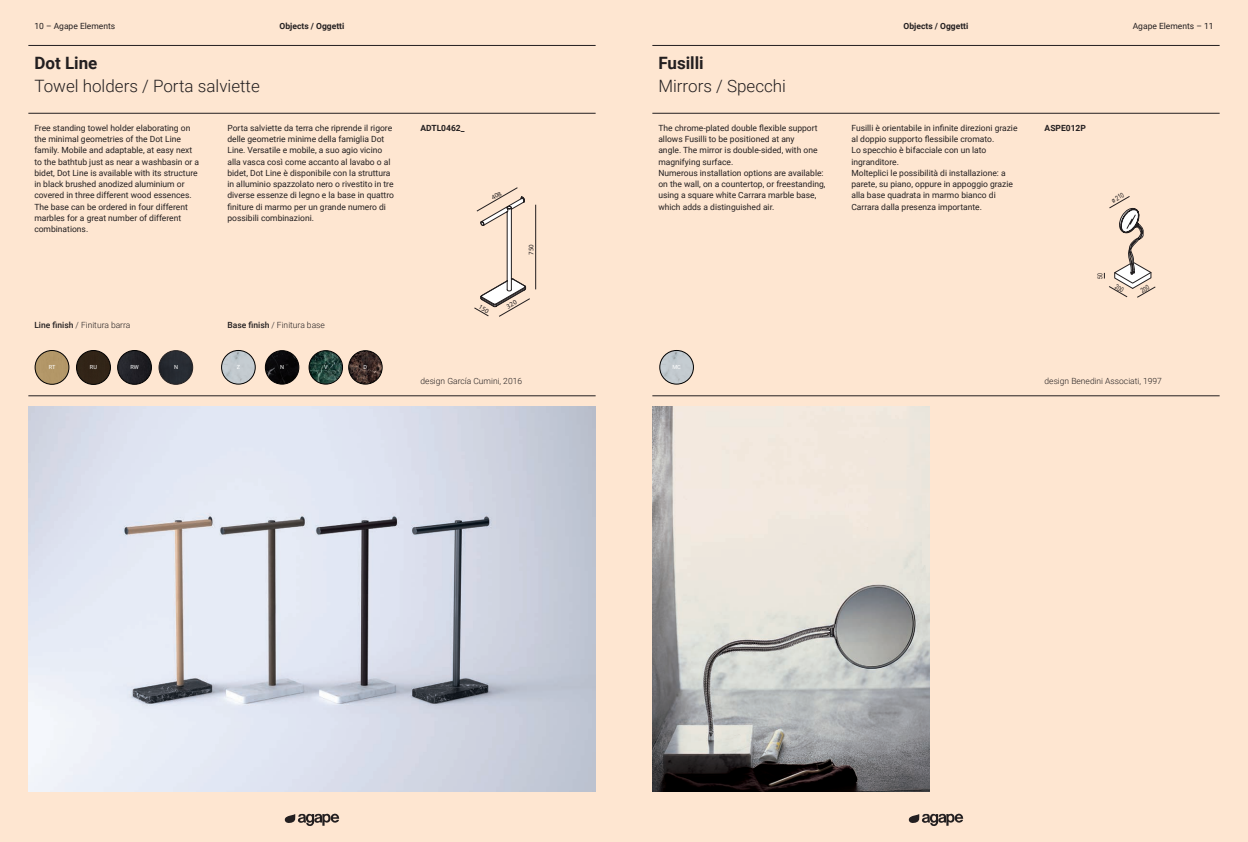
<style>
.page{position:relative;width:1248px;height:842px;background:#fff}
.page>*{position:absolute;margin:0;border:0;box-sizing:border-box;transform-origin:0 0}
.t1{font:300 17px "Roboto";color:#231f20}
.t2{font:700 17px "Roboto";color:#231f20}
.t3{font:8.5px/11.3px "Roboto";color:#231f20}
.t4{font:300 8.5px "Roboto";color:#231f20}
.t5{font:700 8.5px "Roboto";color:#231f20}
.t6{font:6.9px "Myriad Pro";color:#231f20}
.t7{font:6.8px "Arial Narrow";color:#231f20;scale:.94 1}
.t8{font:5.6px "Roboto";color:#fff}
.s1{font-weight:500}
</style>
<div class="page">
<div style="left:0;top:0;width:624px;height:842px;background:#fee6d1"></div>
<div style="left:624px;top:0;width:623px;height:842px;background:#fee6d1"></div>
<img style="left:28px;top:407px;width:567px;height:384px">
<img style="left:652px;top:407px;width:277px;height:385px">
<img style="left:159px;top:351px;width:34px;height:33px;border-radius:17px">
<div style="left:159px;top:350px;width:34px;height:34px;border:1px solid #231f20;border-radius:50%"></div>
<img style="left:76px;top:350px;width:34px;height:34px;border-radius:17px">
<div style="left:76px;top:350px;width:35px;height:35px;border:1px solid #000;border-radius:50%"></div>
<img style="left:118px;top:350px;width:33px;height:34px;border-radius:17px">
<div style="left:117px;top:350px;width:34px;height:34px;border:1px solid #000;border-radius:50%"></div>
<img style="left:35px;top:350px;width:34px;height:34px;border-radius:17px">
<div style="left:35px;top:350px;width:34px;height:34px;border:1px solid #000;border-radius:50%"></div>
<hr style="left:28px;top:396px;width:567px;height:1px;background:#231f20">
<hr style="left:28px;top:45px;width:567px;height:1px;background:#231f20">
<hr style="left:28px;top:113px;width:567px;height:1px;background:#231f20">
<svg style="left:285px;top:813px;width:54px;height:13px"></svg>
<hr style="left:652px;top:396px;width:567px;height:1px;background:#231f20">
<hr style="left:652px;top:45px;width:567px;height:1px;background:#231f20">
<hr style="left:652px;top:113px;width:567px;height:1px;background:#231f20">
<svg style="left:908px;top:813px;width:55px;height:13px"></svg>
<img style="left:221px;top:350px;width:34px;height:34px;border-radius:17px">
<div style="left:221px;top:350px;width:34px;height:34px;border:1px solid #000;border-radius:50%"></div>
<img style="left:265px;top:351px;width:34px;height:33px;border-radius:17px">
<div style="left:265px;top:350px;width:34px;height:34px;border:1px solid #000;border-radius:50%"></div>
<img style="left:309px;top:351px;width:33px;height:33px;border-radius:17px">
<div style="left:309px;top:350px;width:33px;height:34px;border:1px solid #000;border-radius:50%"></div>
<img style="left:349px;top:351px;width:33px;height:33px;border-radius:17px">
<div style="left:348px;top:351px;width:34px;height:33px;border:1px solid #000;border-radius:50%"></div>
<hr style="left:535px;top:205px;width:1px;height:84px;background:#231f20">
<img style="left:659px;top:350px;width:34px;height:34px;border-radius:17px">
<div style="left:659px;top:350px;width:34px;height:34px;border:1px solid #000;border-radius:50%"></div>
<svg style="left:1104px;top:196px;width:51px;height:101px"></svg>
<svg style="left:474px;top:188px;width:56px;height:129px"></svg>
<p class="t3" style="left:34px;top:20px;width:82px">10 – Agape Elements</p>
<p class="t5" style="left:279px;top:20px;width:66px">Objects / Oggetti</p>
<p class="t5" style="left:903px;top:20px;width:66px">Objects / Oggetti</p>
<p class="t3" style="left:1132px;top:20px;width:82px">Agape Elements – 11</p>
<p class="t2" style="left:34px;top:51px;width:65px">Dot Line</p>
<p class="t1" style="left:34px;top:74px;width:227px">Towel holders / Porta salviette</p>
<p class="t3" style="left:227px;top:122px;width:168px">Porta salviette da terra che riprende il rigore delle geometrie minime della famiglia Dot Line. Versatile e mobile, a suo agio vicino alla vasca così come accanto al lavabo o al bidet, Dot Line è disponibile con la struttura in alluminio spazzolato nero o rivestito in tre diverse essenze di legno e la base in quattro finiture di marmo per un grande numero di possibili combinazioni.</p>
<p class="t2" style="left:658px;top:51px;width:47px">Fusilli</p>
<p class="t1" style="left:658px;top:74px;width:129px">Mirrors / Specchi</p>
<p class="t3" style="left:851px;top:122px;width:167px">Fusilli è orientabile in infinite direzioni grazie al doppio supporto flessibile cromato.<br>Lo specchio è bifacciale con un lato ingranditore.</p>
<p class="t3" style="left:851px;top:167px;width:163px">Molteplici le possibilità di installazione: a parete, su piano, oppure in appoggio grazie alla base quadrata in marmo bianco di Carrara dalla presenza importante.</p>
<p class="t3" style="left:658px;top:122px;width:161px">The chrome-plated double flexible support allows Fusilli to be positioned at any angle. The mirror is double-sided, with one magnifying surface.</p>
<p class="t3" style="left:658px;top:167px;width:169px">Numerous installation options are available: on the wall, on a countertop, or freestanding, using a square white Carrara marble base, which adds a distinguished air.</p>
<p class="t3" style="left:34px;top:122px;width:166px">Free standing towel holder elaborating on the minimal geometries of the Dot Line family. Mobile and adaptable, at easy next to the bathtub just as near a washbasin or a bidet, Dot Line is available with its structure in black brushed anodized aluminium or covered in three different wood essences.<br>The base can be ordered in four different marbles for a great number of different combinations.</p>
<p class="t5" style="left:420px;top:122px;width:46px">ADTL0462_</p>
<p class="t5" style="left:1044px;top:122px;width:43px">ASPE012P</p>
<p class="t7" style="left:1109px;top:197px;width:16px;rotate:-30deg">ø 210</p>
<p class="t4" style="left:34px;top:319px;width:97px"><span class="s1">Line finish</span> / Finitura barra</p>
<p class="t4" style="left:227px;top:319px;width:99px"><span class="s1">Base finish</span> / Finitura base</p>
<p class="t8" style="left:49px;top:363px;width:8px">RT</p>
<p class="t8" style="left:90px;top:363px;width:9px">RU</p>
<p class="t8" style="left:130px;top:363px;width:10px">RW</p>
<p class="t8" style="left:174px;top:363px;width:5px">N</p>
<p class="t8" style="left:237px;top:363px;width:5px">Z</p>
<p class="t8" style="left:280px;top:363px;width:5px">N</p>
<p class="t8" style="left:324px;top:363px;width:5px">V</p>
<p class="t8" style="left:363px;top:363px;width:5px">D</p>
<p class="t6" style="left:527px;top:255px;width:12px;rotate:-90deg">750</p>
<p class="t4" style="left:420px;top:375px;width:103px">design García Cumini, 2016</p>
<p class="t8" style="left:672px;top:363px;width:10px">MC</p>
<p class="t7" style="left:1095px;top:279px;width:8px;rotate:-90deg">50</p>
<p class="t4" style="left:1044px;top:375px;width:119px">design Benedini Associati, 1997</p>
</div>
